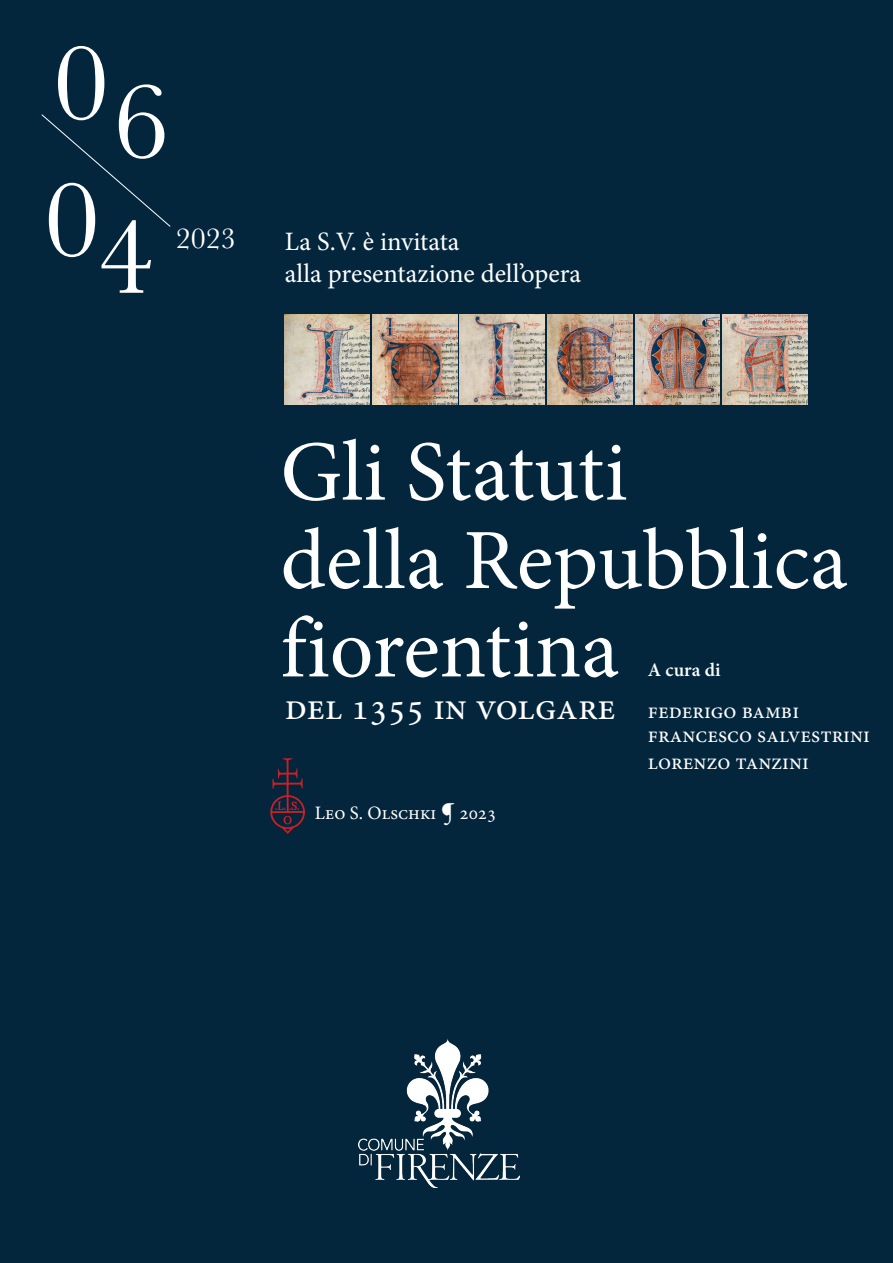
<style>
.page{position:relative;width:893px;height:1263px;background:#03263d}
.page>*{position:absolute;margin:0;border:0;box-sizing:border-box;transform-origin:0 0}
.t1{font:110.7px "Baskerville";color:#fff}
.t2{font:85.8px "Minion Pro";letter-spacing:-.005em;color:#fff}
.t3{font:37.95px "Minion Pro";color:#fff}
.t4{font:29.85px "Baskerville";color:#fff}
.t5{font:26.55px "Minion Pro";color:#fff}
.t6{font:22.35px "Minion Pro";color:#fff}
.t7{font:600 19.2px "Minion Pro";letter-spacing:.005em;color:#fff}
.t8{font:19.05px "Minion Pro";color:#fff}
.s1{font-size:29.1px}
</style>
<div class="page">
<img style="left:358px;top:1039px;width:161px;height:148px">
<img style="left:285px;top:315px;width:84px;height:89px">
<img style="left:723px;top:315px;width:84px;height:89px">
<img style="left:372px;top:315px;width:85px;height:89px">
<img style="left:460px;top:315px;width:85px;height:89px">
<img style="left:548px;top:315px;width:84px;height:89px">
<img style="left:635px;top:315px;width:85px;height:89px">
<img style="left:271px;top:759px;width:33px;height:74px">
<svg style="left:41px;top:114px;width:130px;height:113px"></svg>
<p class="t1" style="left:53px;top:12px;width:57px">0</p>
<p class="t1" style="left:113px;top:51px;width:57px">6</p>
<p class="t1" style="left:44px;top:149px;width:57px">0</p>
<p class="t1" style="left:98px;top:186px;width:57px">4</p>
<p class="t4" style="left:176px;top:219px;width:61px">2023</p>
<p class="t5" style="left:285px;top:224px;width:176px">La S.V. è invitata</p>
<p class="t5" style="left:285px;top:256px;width:298px">alla presentazione dell’opera</p>
<p class="t2" style="left:280px;top:415px;width:349px">Gli Statuti</p>
<p class="t2" style="left:280px;top:503px;width:569px">della Repubblica</p>
<p class="t2" style="left:280px;top:591px;width:340px">fiorentina</p>
<p class="t3" style="left:285px;top:681px;width:332px">del 1355 in volgare</p>
<p class="t7" style="left:648px;top:657px;width:74px">A cura di</p>
<p class="t6" style="left:648px;top:695px;width:153px">federigo bambi</p>
<p class="t6" style="left:648px;top:720px;width:223px">francesco salvestrini</p>
<p class="t6" style="left:648px;top:747px;width:162px">lorenzo tanzini</p>
<p class="t8" style="left:315px;top:800px;width:183px">Leo S. Olschki <span class="s1">¶</span> 2023</p>
</div>
